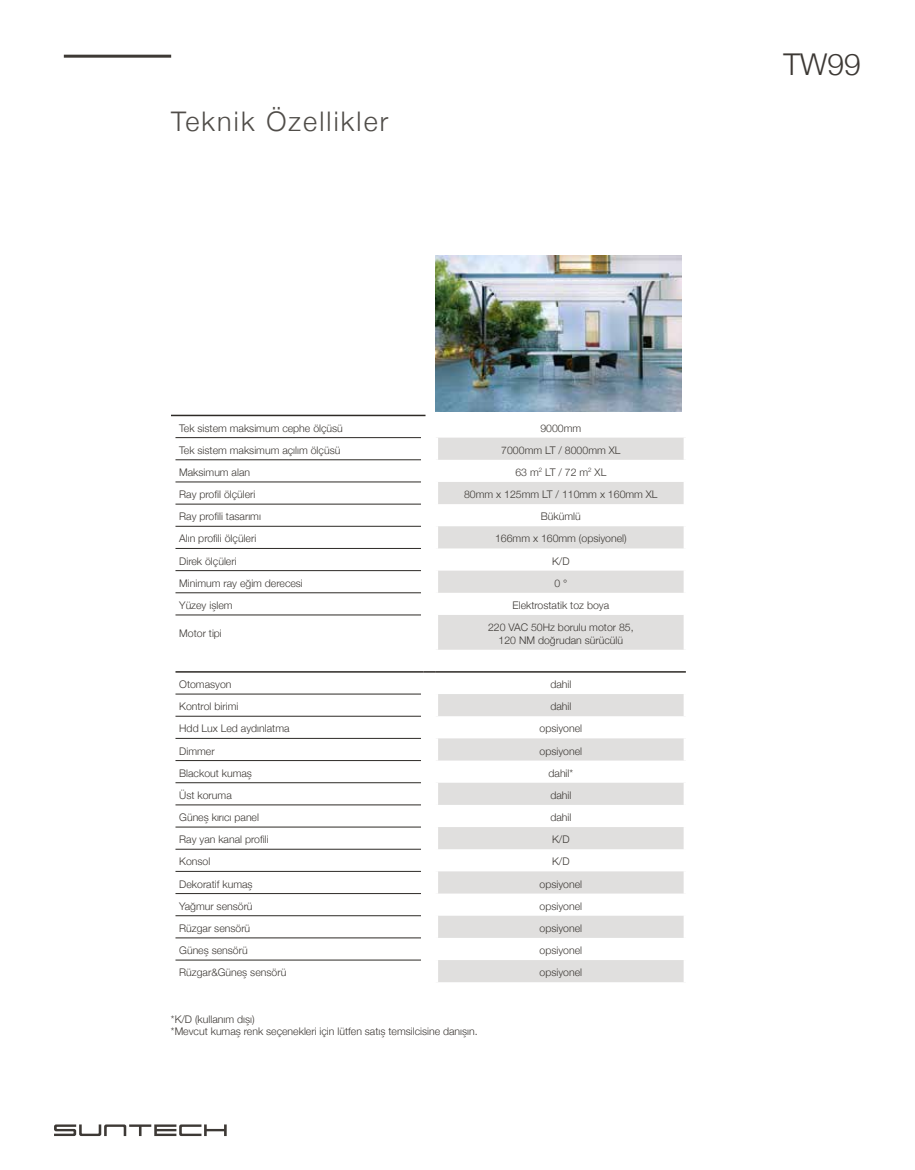
<style>
.page{position:relative;width:915px;height:1170px;background:#fff}
.page>*{position:absolute;margin:0;border:0;box-sizing:border-box;transform-origin:0 0}
.t1{font:300 30px "Helvetica Neue";color:#3d3935}
.t2{font:300 27px "Helvetica Neue";letter-spacing:.08em;color:#504d49}
.t3{font:300 10.5px/12.6px "Helvetica Neue";color:#3d3935;text-align:center}
</style>
<div class="page">
<hr style="left:64px;top:55px;width:107px;height:3px;background:#3d3935">
<svg style="left:435px;top:437px;width:250px;height:545px;fill:#e6e5e4"></svg>
<div style="left:433px;top:694px;width:5px;height:22px;background:#fff"></div>
<div style="left:683px;top:694px;width:5px;height:22px;background:#fff"></div>
<div style="left:433px;top:437px;width:5px;height:23px;background:#fff"></div>
<div style="left:683px;top:437px;width:5px;height:23px;background:#fff"></div>
<div style="left:433px;top:482px;width:5px;height:22px;background:#fff"></div>
<div style="left:683px;top:482px;width:5px;height:22px;background:#fff"></div>
<div style="left:433px;top:504px;width:5px;height:22px;background:#fff"></div>
<div style="left:683px;top:504px;width:5px;height:22px;background:#fff"></div>
<div style="left:433px;top:526px;width:5px;height:22px;background:#fff"></div>
<div style="left:683px;top:526px;width:5px;height:22px;background:#fff"></div>
<div style="left:433px;top:570px;width:5px;height:22px;background:#fff"></div>
<div style="left:683px;top:570px;width:5px;height:22px;background:#fff"></div>
<div style="left:433px;top:615px;width:5px;height:34px;background:#fff"></div>
<div style="left:683px;top:615px;width:5px;height:34px;background:#fff"></div>
<div style="left:433px;top:738px;width:5px;height:22px;background:#fff"></div>
<div style="left:683px;top:738px;width:5px;height:22px;background:#fff"></div>
<div style="left:433px;top:782px;width:5px;height:22px;background:#fff"></div>
<div style="left:683px;top:782px;width:5px;height:22px;background:#fff"></div>
<div style="left:433px;top:804px;width:5px;height:23px;background:#fff"></div>
<div style="left:683px;top:804px;width:5px;height:23px;background:#fff"></div>
<div style="left:433px;top:827px;width:5px;height:22px;background:#fff"></div>
<div style="left:683px;top:827px;width:5px;height:22px;background:#fff"></div>
<div style="left:433px;top:871px;width:5px;height:22px;background:#fff"></div>
<div style="left:683px;top:871px;width:5px;height:22px;background:#fff"></div>
<div style="left:433px;top:915px;width:5px;height:22px;background:#fff"></div>
<div style="left:683px;top:915px;width:5px;height:22px;background:#fff"></div>
<div style="left:433px;top:959px;width:5px;height:23px;background:#fff"></div>
<div style="left:683px;top:959px;width:5px;height:23px;background:#fff"></div>
<div style="left:433px;top:548px;width:5px;height:22px;background:#fff"></div>
<div style="left:683px;top:548px;width:5px;height:22px;background:#fff"></div>
<div style="left:433px;top:592px;width:5px;height:23px;background:#fff"></div>
<div style="left:683px;top:592px;width:5px;height:23px;background:#fff"></div>
<div style="left:433px;top:849px;width:5px;height:22px;background:#fff"></div>
<div style="left:683px;top:849px;width:5px;height:22px;background:#fff"></div>
<div style="left:433px;top:893px;width:5px;height:22px;background:#fff"></div>
<div style="left:683px;top:893px;width:5px;height:22px;background:#fff"></div>
<div style="left:433px;top:937px;width:5px;height:22px;background:#fff"></div>
<div style="left:683px;top:937px;width:5px;height:22px;background:#fff"></div>
<hr style="left:175px;top:437px;width:246px;height:1px;background:#2d2a26">
<hr style="left:175px;top:459px;width:246px;height:1px;background:#2d2a26">
<hr style="left:175px;top:481px;width:246px;height:1px;background:#2d2a26">
<hr style="left:175px;top:504px;width:246px;height:1px;background:#2d2a26">
<hr style="left:175px;top:526px;width:246px;height:1px;background:#2d2a26">
<hr style="left:175px;top:548px;width:246px;height:1px;background:#2d2a26">
<hr style="left:175px;top:570px;width:246px;height:1px;background:#2d2a26">
<hr style="left:175px;top:592px;width:246px;height:1px;background:#2d2a26">
<hr style="left:175px;top:614px;width:246px;height:1px;background:#2d2a26">
<hr style="left:175px;top:693px;width:246px;height:1px;background:#2d2a26">
<hr style="left:175px;top:716px;width:246px;height:1px;background:#2d2a26">
<hr style="left:175px;top:738px;width:246px;height:1px;background:#2d2a26">
<hr style="left:175px;top:760px;width:246px;height:1px;background:#2d2a26">
<hr style="left:175px;top:782px;width:246px;height:1px;background:#2d2a26">
<hr style="left:175px;top:804px;width:246px;height:1px;background:#2d2a26">
<hr style="left:175px;top:826px;width:246px;height:1px;background:#2d2a26">
<hr style="left:175px;top:848px;width:246px;height:1px;background:#2d2a26">
<hr style="left:175px;top:871px;width:246px;height:1px;background:#2d2a26">
<hr style="left:175px;top:893px;width:246px;height:1px;background:#2d2a26">
<hr style="left:175px;top:915px;width:246px;height:1px;background:#2d2a26">
<hr style="left:175px;top:937px;width:246px;height:1px;background:#2d2a26">
<hr style="left:175px;top:959px;width:246px;height:1px;background:#2d2a26">
<svg style="left:423px;top:671px;width:12px;height:1px"></svg>
<hr style="left:435px;top:671px;width:250px;height:1px;background:#2d2a26">
<hr style="left:171px;top:414px;width:254px;height:2px;background:#2d2a26">
<hr style="left:175px;top:671px;width:248px;height:1px;background:#2d2a26">
<img style="left:435px;top:255px;width:246px;height:156px">
<svg style="left:54px;top:1124px;width:172px;height:11px"></svg>
<h2 class="t2" style="left:171px;top:99px;width:219px">Teknik Özellikler</h2>
<p class="t3" style="left:179px;top:421px;width:165px">Tek sistem maksimum cephe ölçüsü</p>
<p class="t3" style="left:540px;top:421px;width:42px">9000mm</p>
<p class="t3" style="left:179px;top:443px;width:162px">Tek sistem maksimum açılım ölçüsü</p>
<p class="t3" style="left:501px;top:443px;width:121px">7000mm LT / 8000mm XL</p>
<p class="t3" style="left:179px;top:465px;width:72px">Maksimum alan</p>
<p class="t3" style="left:515px;top:465px;width:92px">63 m<sup>2</sup> LT / 72 m<sup>2</sup> XL</p>
<p class="t3" style="left:179px;top:487px;width:78px">Ray profil ölçüleri</p>
<p class="t3" style="left:464px;top:487px;width:195px">80mm x 125mm LT / 110mm x 160mm XL</p>
<p class="t3" style="left:179px;top:509px;width:83px">Ray profili tasarımı</p>
<p class="t3" style="left:540px;top:509px;width:41px">Bükümlü</p>
<p class="t3" style="left:179px;top:531px;width:79px">Alın profili ölçüleri</p>
<p class="t3" style="left:495px;top:531px;width:133px">166mm x 160mm (opsiyonel)</p>
<p class="t3" style="left:179px;top:553px;width:59px">Direk ölçüleri</p>
<p class="t3" style="left:552px;top:553px;width:19px">K/D</p>
<p class="t3" style="left:179px;top:576px;width:125px">Minimum ray eğim derecesi</p>
<p class="t3" style="left:554px;top:576px;width:14px">0 °</p>
<p class="t3" style="left:179px;top:598px;width:55px">Yüzey işlem</p>
<p class="t3" style="left:512px;top:598px;width:98px">Elektrostatik toz boya</p>
<p class="t3" style="left:179px;top:626px;width:44px">Motor tipi</p>
<p class="t3" style="left:488px;top:620px;width:147px">220 VAC 50Hz borulu motor 85,<br>120 NM doğrudan sürücülü</p>
<p class="t3" style="left:179px;top:677px;width:54px">Otomasyon</p>
<p class="t3" style="left:550px;top:677px;width:22px">dahil</p>
<p class="t3" style="left:179px;top:699px;width:61px">Kontrol birimi</p>
<p class="t3" style="left:550px;top:699px;width:22px">dahil</p>
<p class="t3" style="left:179px;top:721px;width:112px">Hdd Lux Led aydınlatma</p>
<p class="t3" style="left:539px;top:721px;width:44px">opsiyonel</p>
<p class="t3" style="left:179px;top:743px;width:37px">Dimmer</p>
<p class="t3" style="left:539px;top:743px;width:44px">opsiyonel</p>
<p class="t3" style="left:179px;top:765px;width:74px">Blackout kumaş</p>
<p class="t3" style="left:548px;top:765px;width:26px">dahil*</p>
<p class="t3" style="left:179px;top:788px;width:54px">Üst koruma</p>
<p class="t3" style="left:550px;top:788px;width:22px">dahil</p>
<p class="t3" style="left:179px;top:810px;width:81px">Güneş kırıcı panel</p>
<p class="t3" style="left:550px;top:810px;width:22px">dahil</p>
<p class="t3" style="left:179px;top:832px;width:91px">Ray yan kanal profili</p>
<p class="t3" style="left:552px;top:832px;width:19px">K/D</p>
<p class="t3" style="left:179px;top:854px;width:33px">Konsol</p>
<p class="t3" style="left:552px;top:854px;width:19px">K/D</p>
<p class="t3" style="left:179px;top:876px;width:75px">Dekoratif kumaş</p>
<p class="t3" style="left:539px;top:876px;width:44px">opsiyonel</p>
<p class="t3" style="left:179px;top:898px;width:75px">Yağmur sensörü</p>
<p class="t3" style="left:539px;top:898px;width:44px">opsiyonel</p>
<p class="t3" style="left:179px;top:921px;width:72px">Rüzgar sensörü</p>
<p class="t3" style="left:539px;top:921px;width:44px">opsiyonel</p>
<p class="t3" style="left:179px;top:943px;width:70px">Güneş sensörü</p>
<p class="t3" style="left:539px;top:943px;width:44px">opsiyonel</p>
<p class="t3" style="left:179px;top:965px;width:108px">Rüzgar&amp;Güneş sensörü</p>
<p class="t3" style="left:539px;top:965px;width:44px">opsiyonel</p>
<p class="t3" style="left:171px;top:1011px;width:308px;text-align:left">*K/D (kullanım dışı)<br>*Mevcut kumaş renk seçenekleri için lütfen satış temsilcisine danışın.</p>
<h1 class="t1" style="left:783px;top:40px;width:79px">TW99</h1>
</div>
